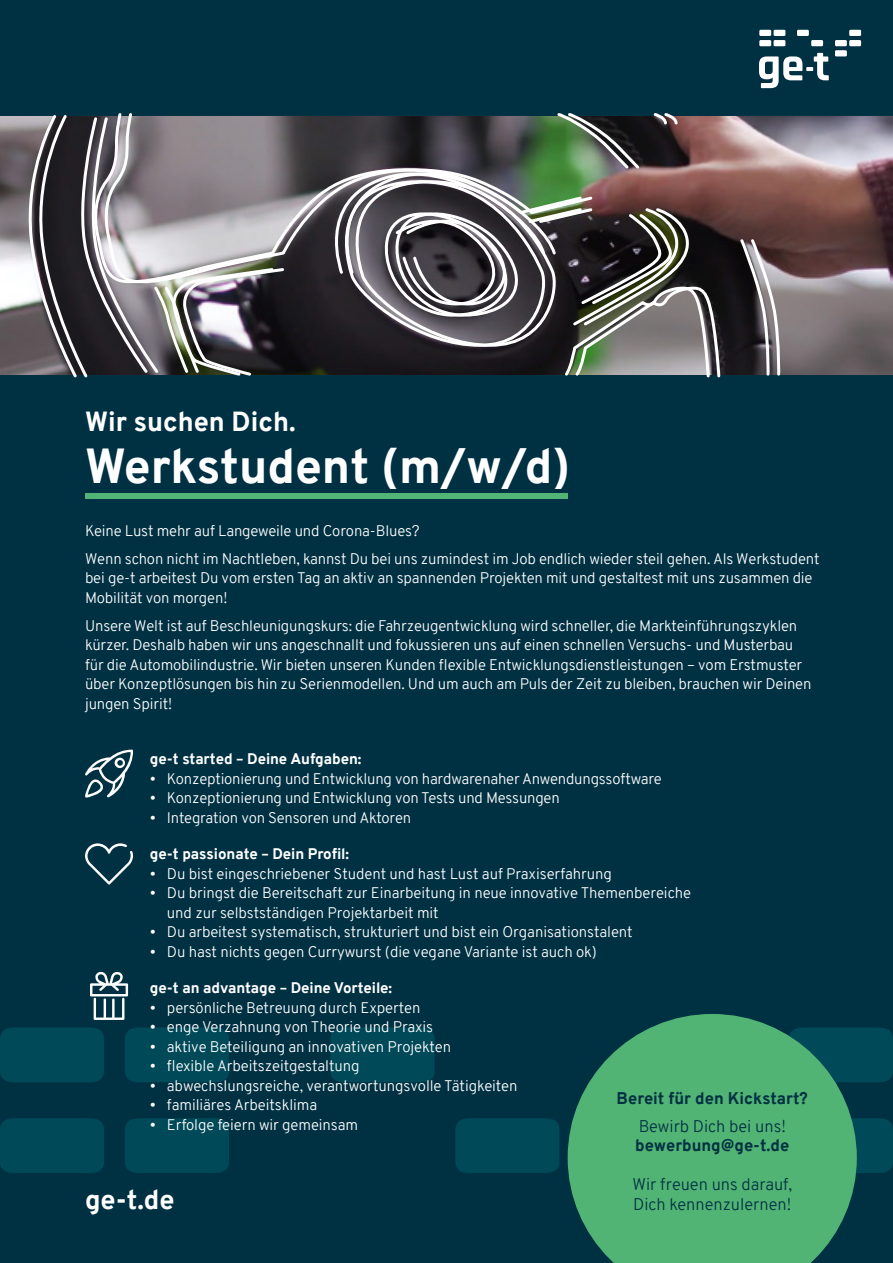
<style>
.page{position:relative;width:893px;height:1263px;background:#003143}
.page>*{position:absolute;margin:0;border:0;box-sizing:border-box;transform-origin:0 0}
.t1{font:800 48px "Overpass";color:#fff}
.t2{font:800 27px "Overpass";color:#fff}
.t3{font:300 16.5px/19.5px "Overpass";color:#003143}
.t4{font:800 16.5px "Overpass";color:#003143}
.t5{font:300 15px/19.5px "Overpass";letter-spacing:-.01em;color:#fff}
.t6{font:800 15px "Overpass";letter-spacing:-.005em;color:#fff}
</style>
<div class="page">
<div style="left:0;top:1027px;width:104px;height:55px;background:#004958"></div>
<div style="left:0;top:1118px;width:104px;height:55px;background:#004958"></div>
<div style="left:125px;top:1027px;width:104px;height:55px;background:#004958"></div>
<div style="left:125px;top:1118px;width:104px;height:55px;background:#004958"></div>
<div style="left:330px;top:1027px;width:105px;height:55px;background:#004958"></div>
<div style="left:455px;top:1118px;width:104px;height:55px;background:#004958"></div>
<div style="left:857px;top:1027px;width:36px;height:55px;background:#004958"></div>
<div style="left:857px;top:1118px;width:36px;height:55px;background:#004958"></div>
<img style="left:0;top:117px;width:893px;height:257px">
<div style="left:759px;top:30px;width:12px;height:6px;background:#fff;border-radius:2px"></div>
<div style="left:759px;top:40px;width:12px;height:6px;background:#fff;border-radius:2px"></div>
<div style="left:774px;top:30px;width:11px;height:6px;background:#fff;border-radius:2px"></div>
<div style="left:774px;top:40px;width:11px;height:6px;background:#fff;border-radius:2px"></div>
<svg style="left:759px;top:53px;width:70px;height:35px"></svg>
<div style="left:797px;top:30px;width:12px;height:6px;background:#fff;border-radius:2px"></div>
<div style="left:811px;top:40px;width:12px;height:6px;background:#fff;border-radius:2px"></div>
<div style="left:835px;top:40px;width:12px;height:6px;background:#fff;border-radius:2px"></div>
<div style="left:835px;top:50px;width:12px;height:6px;background:#fff;border-radius:2px"></div>
<div style="left:849px;top:30px;width:12px;height:6px;background:#fff;border-radius:2px"></div>
<div style="left:849px;top:40px;width:12px;height:6px;background:#fff;border-radius:2px"></div>
<img style="left:35px;top:113px;width:748px;height:265px">
<svg style="left:90px;top:971px;width:38px;height:49px"></svg>
<svg style="left:85px;top:843px;width:48px;height:41px"></svg>
<svg style="left:85px;top:750px;width:48px;height:48px"></svg>
<div style="left:85px;top:493px;width:482px;height:5px;background:#52b474"></div>
<svg style="left:568px;top:1014px;width:289px;height:249px;background:#439e6c"></svg>
<h2 class="t2" style="left:85px;top:402px;width:212px">Wir suchen Dich.</h2>
<h1 class="t1" style="left:85px;top:431px;width:487px">Werkstudent (m/w/d)</h1>
<p class="t5" style="left:85px;top:517px;width:736px;line-height:28px">Keine Lust mehr auf Langeweile und Corona-Blues?<br>Wenn schon nicht im Nachtleben, kannst Du bei uns zumindest im Job endlich wieder steil gehen. Als Werkstudent</p>
<p class="t5" style="left:85px;top:568px;width:729px">bei ge-t arbeitest Du vom ersten Tag an aktiv an spannenden Projekten mit und gestaltest mit uns zusammen die<br>Mobilität von morgen!</p>
<p class="t5" style="left:85px;top:616px;width:728px">Unsere Welt ist auf Beschleunigungskurs: die Fahrzeugentwicklung wird schneller, die Markteinführungszyklen kürzer. Deshalb haben wir uns angeschnallt und fokussieren uns auf einen schnellen Versuchs- und Musterbau für die Automobilindustrie. Wir bieten unseren Kunden flexible Entwicklungsdienstleistungen – vom Erstmuster über Konzeptlösungen bis hin zu Serienmodellen. Und um auch am Puls der Zeit zu bleiben, brauchen wir Deinen jungen Spirit!</p>
<p class="t6" style="left:150px;top:748px;width:213px">ge-t started – Deine Aufgaben:</p>
<p class="t5" style="left:150px;top:769px;width:513px">• Konzeptionierung und Entwicklung von hardwarenaher Anwendungssoftware</p>
<p class="t5" style="left:150px;top:788px;width:411px">• Konzeptionierung und Entwicklung von Tests und Messungen</p>
<p class="t5" style="left:150px;top:808px;width:263px">• Integration von Sensoren und Aktoren</p>
<p class="t6" style="left:150px;top:843px;width:201px">ge-t passionate – Dein Profil:</p>
<p class="t5" style="left:150px;top:864px;width:463px">• Du bist eingeschriebener Student und hast Lust auf Praxiserfahrung</p>
<p class="t5" style="left:167px;top:883px;width:526px;text-indent:-17px">• Du bringst die Bereitschaft zur Einarbeitung in neue innovative Themenbereiche und zur selbstständigen Projektarbeit mit</p>
<p class="t5" style="left:150px;top:922px;width:484px">• Du arbeitest systematisch, strukturiert und bist ein Organisationstalent</p>
<p class="t5" style="left:150px;top:942px;width:448px">• Du hast nichts gegen Currywurst (die vegane Variante ist auch ok)</p>
<p class="t6" style="left:150px;top:977px;width:244px">ge-t an advantage – Deine Vorteile:</p>
<p class="t5" style="left:150px;top:998px;width:272px">• persönliche Betreuung durch Experten</p>
<p class="t5" style="left:150px;top:1017px;width:285px">• enge Verzahnung von Theorie und Praxis</p>
<p class="t5" style="left:150px;top:1037px;width:303px">• aktive Beteiligung an innovativen Projekten</p>
<p class="t5" style="left:150px;top:1056px;width:211px">• flexible Arbeitszeitgestaltung</p>
<p class="t5" style="left:150px;top:1076px;width:369px">• abwechslungsreiche, verantwortungsvolle Tätigkeiten</p>
<p class="t5" style="left:150px;top:1095px;width:169px">• familiäres Arbeitsklima</p>
<p class="t5" style="left:150px;top:1115px;width:210px">• Erfolge feiern wir gemeinsam</p>
<p class="t4" style="left:617px;top:1086px;width:193px">Bereit für den Kickstart?</p>
<p class="t3" style="left:639px;top:1116px;width:149px">Bewirb Dich bei uns!</p>
<p class="t4" style="left:635px;top:1134px;width:156px">bewerbung@ge-t.de</p>
<p class="t3" style="left:632px;top:1175px;width:161px">Wir freuen uns darauf,<br>Dich kennenzulernen!</p>
<h2 class="t2" style="left:85px;top:1180px;width:91px">ge-t.de</h2>
</div>
